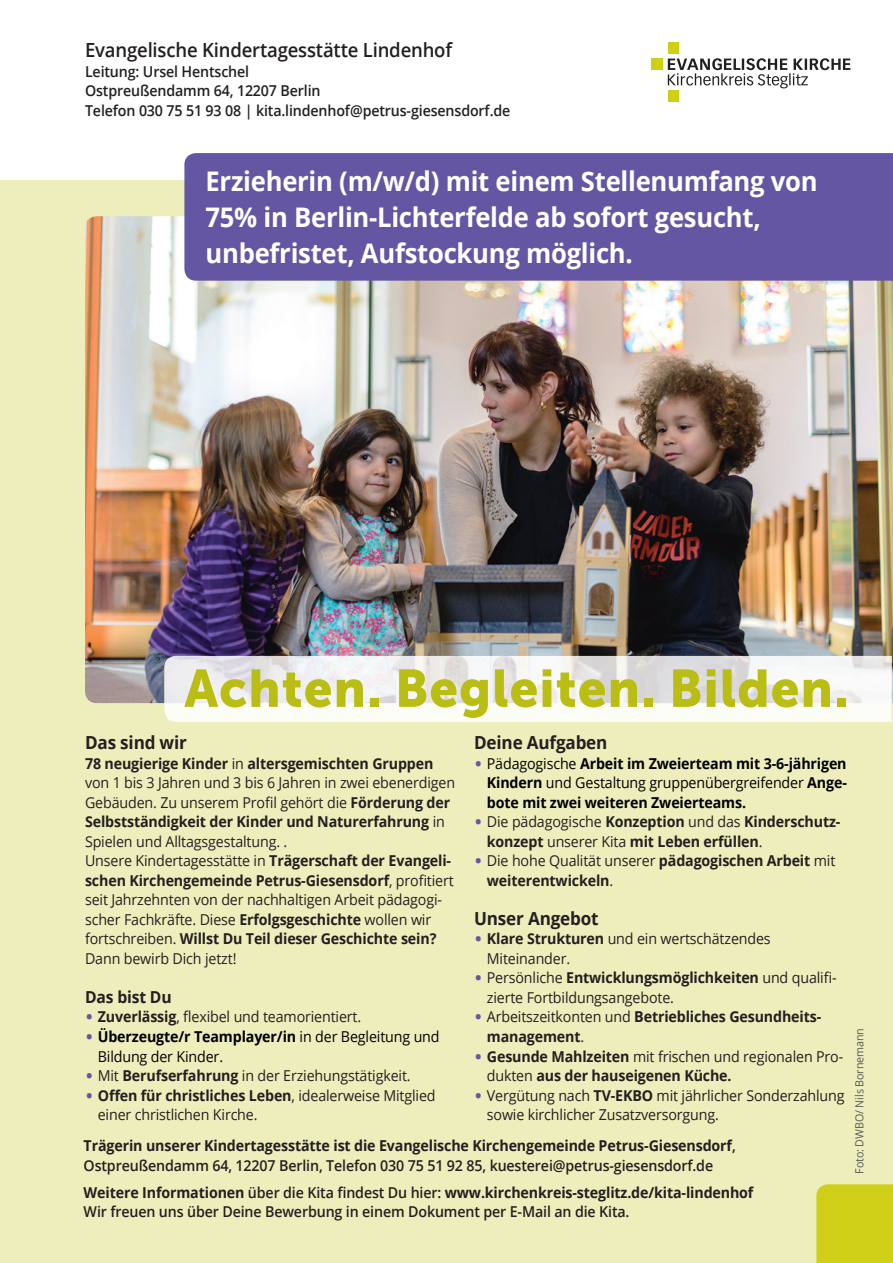
<style>
.page{position:relative;width:893px;height:1263px;background:#fff}
.page>*{position:absolute;margin:0;border:0;box-sizing:border-box;transform-origin:0 0}
.t1{font:52.5px "Museo Sans 900";letter-spacing:.02em;color:#babd14}
.t2{font:700 27px/36px "Open Sans";letter-spacing:-.01em;color:#fff;scale:.95 1}
.t3{font:600 19.5px "Open Sans";letter-spacing:-.01em;color:#231f20;scale:.95 1}
.t4{font:700 18px "Open Sans";letter-spacing:-.01em;color:#231f20;scale:.95 1}
.t5{font:700 16.5px "Open Sans";letter-spacing:-.01em;color:#231f20;scale:.95 1}
.t6{font:15px/19.5px "Open Sans";letter-spacing:-.01em;color:#231f20;scale:.95 1}
.t7{font:700 15px/19.5px "Open Sans";letter-spacing:-.01em;color:#231f20;scale:.95 1}
.t8{font:600 15px/19.5px "Open Sans";letter-spacing:-.01em;color:#231f20;scale:.95 1}
.t9{font:700 15px/19.5px "Open Sans";letter-spacing:-.01em;color:#000;text-align:justify;scale:.95 1}
.t10{font:15px/19.5px "Open Sans";letter-spacing:-.01em;color:#000;scale:.95 1}
.t11{font:11.25px "Open Sans";letter-spacing:-.01em;color:#57585a;scale:.95 1}
.s1{font-weight:400;font-size:22.5px;color:#6556a4}
.s2{font-weight:400}
.s3{font-size:22.5px;color:#6556a4}
.s4{font-weight:700}
.s5{font-weight:600}
</style>
<div class="page">
<div style="left:0;top:181px;width:893px;height:1082px;background:#edeebc"></div>
<div style="left:816px;top:1184px;width:77px;height:79px;background:#cecf16"></div>
<div style="left:668px;top:43px;width:11px;height:11px;background:#cecf16"></div>
<div style="left:668px;top:91px;width:11px;height:11px;background:#cecf16"></div>
<div style="left:652px;top:59px;width:11px;height:11px;background:#cecf16"></div>
<svg style="left:668px;top:58px;width:182px;height:30px"></svg>
<img style="left:85px;top:216px;width:808px;height:487px">
<div style="left:184px;top:153px;width:709px;height:128px;background:#6556a4"></div>
<div style="left:164px;top:703px;width:728px;height:19px;background:#fcfdf7"></div>
<img style="left:164px;top:656px;width:728px;height:47px">
<h3 class="t3" style="left:85px;top:37px;width:388px">Evangelische Kindertagesstätte Lindenhof</h3>
<p class="t8" style="left:85px;top:61px;width:449px">Leitung: Ursel Hentschel<br>Ostpreußendamm 64, 12207 Berlin<br>Telefon 030 75 51 93 08 | kita.lindenhof@petrus-giesensdorf.de</p>
<h2 class="t2" style="left:206px;top:162px;width:646px">Erzieherin (m/w/d) mit einem Stellenumfang von<br>75% in Berlin-Lichterfelde ab sofort gesucht, unbefristet, Aufstockung möglich.</h2>
<h1 class="t1" style="left:184px;top:659px;width:665px">Achten. Begleiten. Bilden.</h1>
<p class="t4" style="left:474px;top:730px;width:142px">Deine Aufgaben</p>
<p class="t9" style="left:487px;top:753px;width:381px;text-indent:-13px"><span class="s1">•</span> <span class="s2">Pädagogische</span> Arbeit im Zweierteam mit 3-6-jährigen Kindern <span class="s2">und Gestaltung gruppenübergreifender</span> Ange&shy;bote mit zwei weiteren Zweierteams.</p>
<p class="t7" style="left:487px;top:812px;width:374px;text-indent:-13px"><span class="s1">•</span> <span class="s2">Die pädagogische</span> Konzeption <span class="s2">und das</span> Kinderschutz&shy;konzept <span class="s2">unserer Kita</span> mit Leben erfüllen<span class="s2">.</span></p>
<p class="t7" style="left:487px;top:851px;width:368px;text-indent:-13px"><span class="s1">•</span> <span class="s2">Die hohe Qualität unserer</span> pädagogischen Arbeit <span class="s2">mit </span>weiterentwickeln<span class="s2">.</span></p>
<p class="t4" style="left:474px;top:906px;width:133px">Unser Angebot</p>
<p class="t6" style="left:487px;top:929px;width:300px;text-indent:-13px"><span class="s3">•</span> <span class="s4">Klare Strukturen</span> und ein wertschätzendes<br>Miteinander.</p>
<p class="t6" style="left:487px;top:968px;width:370px;text-indent:-13px"><span class="s3">•</span> Persönliche <span class="s4">Entwicklungsmöglichkeiten</span> und qualifi&shy;zierte Fortbildungsangebote.</p>
<p class="t7" style="left:487px;top:1007px;width:354px;text-indent:-13px"><span class="s1">•</span> <span class="s2">Arbeitszeitkonten und</span> Betriebliches Gesundheits&shy;management<span class="s2">.</span></p>
<p class="t7" style="left:487px;top:1046px;width:377px;text-indent:-13px"><span class="s1">•</span> Gesunde Mahlzeiten <span class="s2">mit frischen und regionalen Pro&shy;dukten</span> aus der hauseigenen Küche.</p>
<p class="t6" style="left:487px;top:1085px;width:378px;text-indent:-13px"><span class="s3">•</span> Vergütung nach <span class="s4">TV-EKBO</span> mit jährlicher Sonderzahlung sowie kirchlicher Zusatzversorgung.</p>
<p class="t7" style="left:84px;top:1135px;width:688px">Trägerin unserer Kindertagesstätte ist die Evangelische Kirchengemeinde Petrus-Giesensdorf<span class="s5">,<br>Ostpreußendamm 64, 12207 Berlin, Telefon 030 75 51 92 85, kuesterei@petrus-giesensdorf.de</span></p>
<p class="t8" style="left:84px;top:1182px;width:707px"><span class="s4">Weitere Informationen</span> über die Kita findest Du hier: <span class="s4">www.kirchenkreis-steglitz.de/kita-lindenhof<br></span>Wir freuen uns über Deine Bewerbung in einem Dokument per E-Mail an die Kita.</p>
<p class="t4" style="left:85px;top:730px;width:109px">Das sind wir</p>
<p class="t6" style="left:85px;top:753px;width:391px"><span class="s4">78 neugierige Kinder</span> in <span class="s4">altersgemischten Gruppen </span>von 1 bis 3 Jahren und 3 bis 6 Jahren in zwei ebenerdigen Gebäuden. Zu unserem Profil gehört die <span class="s4">Förderung der Selbstständigkeit der Kinder und Naturerfahrung</span> in Spielen und Alltagsgestaltung. .<br>Unsere Kindertagesstätte in <span class="s4">Trägerschaft der Evangeli&shy;schen Kirchengemeinde Petrus-Giesensdorf</span>, profitiert seit Jahrzehnten von der nachhaltigen Arbeit pädagogi&shy;scher Fachkräfte. Diese <span class="s4">Erfolgsgeschichte</span> wollen wir fortschreiben. <span class="s4">Willst Du Teil dieser Geschichte sein?<br></span>Dann bewirb Dich jetzt!</p>
<p class="t5" style="left:85px;top:985px;width:93px">Das bist Du</p>
<p class="t6" style="left:85px;top:1007px;width:292px"><span class="s3">•</span> <span class="s4">Zuverlässig</span>, flexibel und teamorientiert.</p>
<p class="t10" style="left:98px;top:1026px;width:361px;text-indent:-13px"><span class="s3">•</span> <span class="s4">Überzeugte/r Teamplayer/in</span> in der Begleitung und<br>Bildung der Kinder.</p>
<p class="t6" style="left:85px;top:1065px;width:344px"><span class="s3">•</span> Mit <span class="s4">Berufserfahrung</span> in der Erziehungstätigkeit.</p>
<p class="t6" style="left:98px;top:1085px;width:357px;text-indent:-13px"><span class="s3">•</span> <span class="s4">Offen für christliches Leben</span>, idealerweise Mitglied einer christlichen Kirche.</p>
<p class="t11" style="left:852px;top:1174px;width:155px;rotate:-90deg">Foto: DWBO/ Nils Bornemann</p>
</div>
